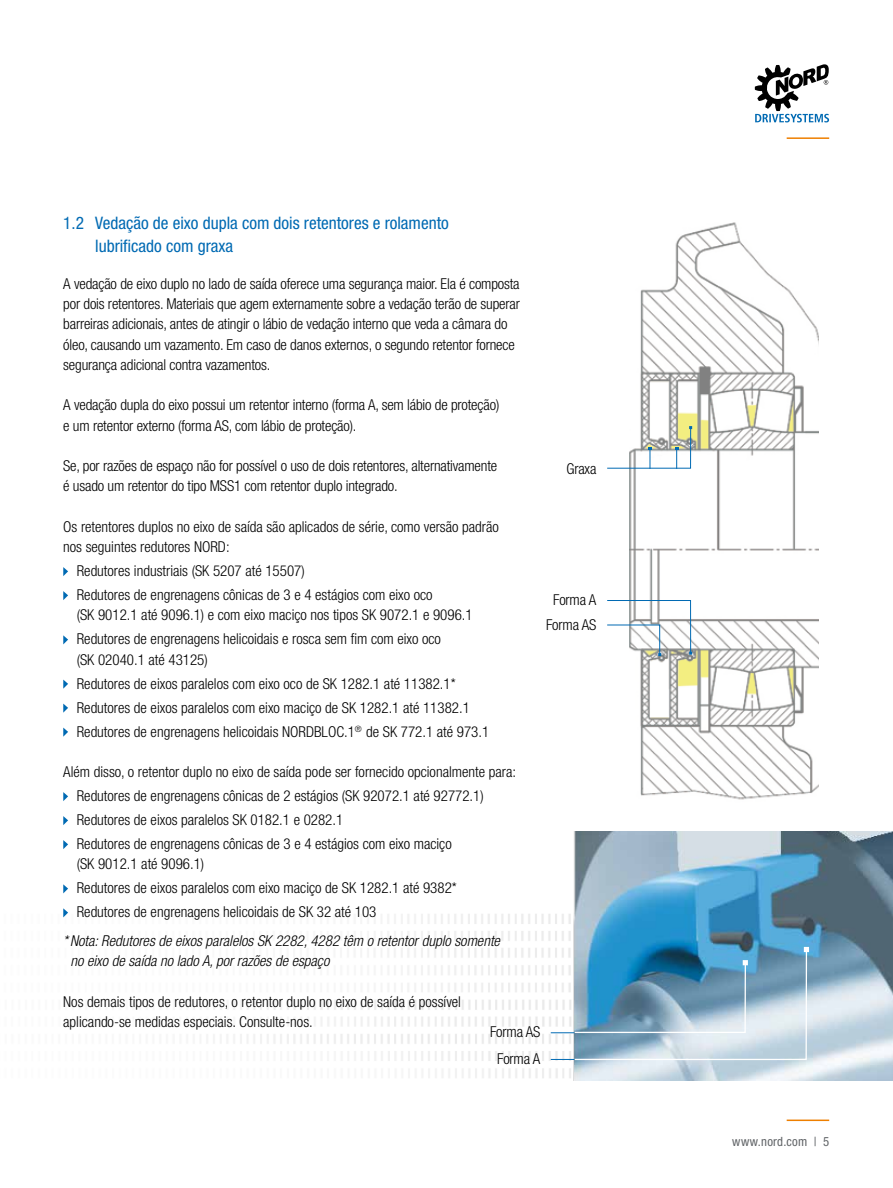
<style>
.page{position:relative;width:893px;height:1188px;background:#fff}
.page>*{position:absolute;margin:0;border:0;box-sizing:border-box;transform-origin:0 0}
.t1{font:condensed 17.25px/22.5px "Helvetica Neue LT Std";color:#006ab3}
.t2{font:300 condensed 15px/24px "Helvetica Neue LT Std";color:#000}
.t3{font:italic 300 condensed 15px/20.2px "Helvetica Neue LT Std";color:#000}
.t4{font:condensed 12.75px "Helvetica Neue LT Std";letter-spacing:.02em;color:#606366}
</style>
<div class="page">
<hr style="left:787px;top:1120px;width:42px;height:1px;background:#ee7f00">
<hr style="left:787px;top:137px;width:42px;height:2px;background:#ee7f00">
<svg style="left:755px;top:64px;width:74px;height:58px"></svg>
<img style="left:63px;top:914px;width:619px;height:167px">
<svg style="left:63px;top:567px;width:5px;height:9px"></svg>
<svg style="left:63px;top:591px;width:5px;height:9px"></svg>
<svg style="left:63px;top:635px;width:5px;height:9px"></svg>
<svg style="left:63px;top:680px;width:5px;height:9px"></svg>
<svg style="left:63px;top:704px;width:5px;height:9px"></svg>
<svg style="left:63px;top:728px;width:5px;height:9px"></svg>
<svg style="left:63px;top:792px;width:5px;height:9px"></svg>
<svg style="left:63px;top:816px;width:5px;height:9px"></svg>
<svg style="left:63px;top:840px;width:5px;height:9px"></svg>
<svg style="left:63px;top:884px;width:5px;height:9px"></svg>
<svg style="left:63px;top:908px;width:5px;height:9px"></svg>
<img style="left:629px;top:222px;width:190px;height:578px">
<svg style="left:607px;top:426px;width:85px;height:43px"></svg>
<svg style="left:607px;top:600px;width:85px;height:56px"></svg>
<img style="left:558px;top:831px;width:335px;height:249px">
<svg style="left:551px;top:947px;width:258px;height:114px;background:#89b1c8"></svg>
<p class="t1" style="left:95px;top:212px;width:355px;text-indent:-32px">1.2 Vedação de eixo dupla com dois retentores e rolamento lubrificado com graxa</p>
<p class="t2" style="left:63px;top:273px;width:458px;line-height:20.2px">A vedação de eixo duplo no lado de saída oferece uma segurança maior. Ela é composta por dois retentores. Materiais que agem externamente sobre a vedação terão de superar barreiras adicionais, antes de atingir o lábio de vedação interno que veda a câmara do óleo, causando um vazamento. Em caso de danos externos, o segundo retentor fornece segurança adicional contra vazamentos.</p>
<p class="t2" style="left:63px;top:395px;width:438px;line-height:20.2px">A vedação dupla do eixo possui um retentor interno (forma A, sem lábio de proteção) e um retentor externo (forma AS, com lábio de proteção).</p>
<p class="t2" style="left:63px;top:456px;width:435px;line-height:20.2px">Se, por razões de espaço não for possível o uso de dois retentores, alternativamente é usado um retentor do tipo MSS1 com retentor duplo integrado.</p>
<p class="t2" style="left:63px;top:516px;width:437px;line-height:20.2px">Os retentores duplos no eixo de saída são aplicados de série, como versão padrão nos seguintes redutores NORD:</p>
<p class="t2" style="left:77px;top:559px;width:357px">Redutores industriais (SK 5207 até 15507)<br>Redutores de engrenagens cônicas de 3 e 4 estágios com eixo oco</p>
<p class="t2" style="left:77px;top:603px;width:397px">(SK 9012.1 até 9096.1) e com eixo maciço nos tipos SK 9072.1 e 9096.1<br>Redutores de engrenagens helicoidais e rosca sem fim com eixo oco</p>
<p class="t2" style="left:77px;top:647px;width:414px">(SK 02040.1 até 43125)<br>Redutores de eixos paralelos com eixo oco de SK 1282.1 até 11382.1* Redutores de eixos paralelos com eixo maciço de SK 1282.1 até 11382.1<br>Redutores de engrenagens helicoidais NORDBLOC.1<sup>®</sup> de SK 772.1 até 973.1</p>
<p class="t2" style="left:77px;top:760px;width:441px;text-indent:-14px">Além disso, o retentor duplo no eixo de saída pode ser fornecido opcionalmente para:<br>Redutores de engrenagens cônicas de 2 estágios (SK 92072.1 até 92772.1)<br>Redutores de eixos paralelos SK 0182.1 e 0282.1<br>Redutores de engrenagens cônicas de 3 e 4 estágios com eixo maciço</p>
<p class="t2" style="left:77px;top:852px;width:382px">(SK 9012.1 até 9096.1)<br>Redutores de eixos paralelos com eixo maciço de SK 1282.1 até 9382*<br>Redutores de engrenagens helicoidais de SK 32 até 103</p>
<p class="t3" style="left:70px;top:931px;width:431px;text-indent:-7px">*Nota: Redutores de eixos paralelos SK 2282, 4282 têm o retentor duplo somente no eixo de saída no lado A, por razões de espaço</p>
<p class="t2" style="left:63px;top:991px;width:399px;line-height:20.2px">Nos demais tipos de redutores, o retentor duplo no eixo de saída é possível aplicando-se medidas especiais. Consulte-nos.</p>
<p class="t2" style="left:566px;top:456px;width:31px">Graxa</p>
<p class="t2" style="left:553px;top:588px;width:45px">Forma A</p>
<p class="t2" style="left:546px;top:613px;width:52px">Forma AS</p>
<p class="t2" style="left:490px;top:1019px;width:52px">Forma AS</p>
<p class="t2" style="left:497px;top:1046px;width:45px">Forma A</p>
<p class="t4" style="left:732px;top:1134px;width:98px">www.nord.com | 5</p>
</div>
